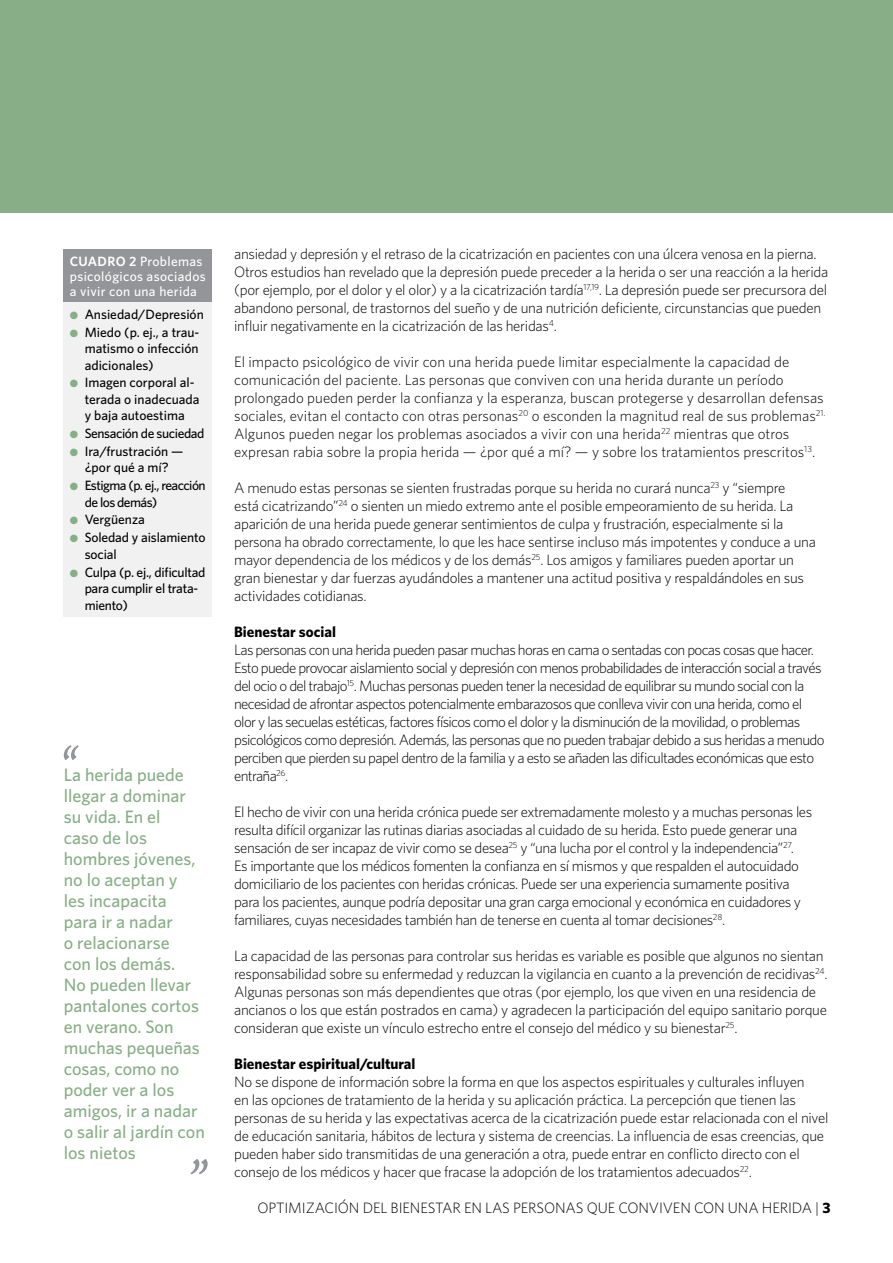
<style>
.page{position:relative;width:893px;height:1263px;background:#fff}
.page>*{position:absolute;margin:0;border:0;box-sizing:border-box;transform-origin:0 0}
.t1{font:500 18px/21px "Whitney";color:#87ae87}
.t2{font:300 15px/18px "Whitney";letter-spacing:-.02em;color:#000}
.t3{font:300 15px/18px "Whitney";letter-spacing:-.045em;color:#000}
.t4{font:300 15px/18px "Whitney";color:#000}
.t5{font:700 15px "Whitney";color:#000}
.t6{font:500 13.5px/16.5px "Whitney";letter-spacing:-.01em;color:#000}
.t7{font:500 13.5px/15px "Whitney";letter-spacing:.025em;color:#fff}
.t8{font:500 13.5px/16.5px "Whitney";letter-spacing:-.04em;color:#000}
.t9{font:500 13.5px "Whitney";letter-spacing:-.03em;color:#000}
.s1{font-weight:600}
.s2{color:#87ae87}
.s3{font-weight:700}
</style>
<div class="page">
<div style="left:0;top:0;width:893px;height:213px;background:#87ae87"></div>
<svg style="left:64px;top:745px;width:15px;height:15px"></svg>
<svg style="left:191px;top:1159px;width:17px;height:15px"></svg>
<div style="left:64px;top:249px;width:148px;height:53px;background:#939598"></div>
<div style="left:64px;top:302px;width:148px;height:315px;background:#f1f1f2"></div>
<p class="t7" style="left:70px;top:253px;width:138px"><span class="s1">CUADRO 2</span> Problemas psicológicos asociados a vivir con una herida</p>
<p class="t6" style="left:70px;top:305px;width:136px"><span class="s2">●</span> Ansiedad/Depresión</p>
<p class="t6" style="left:85px;top:323px;width:116px;text-align:justify;text-indent:-15px"><span class="s2">●</span> Miedo (p. ej., a trau&shy;matismo o infección adicionales)</p>
<p class="t6" style="left:85px;top:374px;width:116px;text-indent:-15px"><span class="s2">●</span> Imagen corporal al&shy;terada o inadecuada y baja autoestima</p>
<p class="t9" style="left:70px;top:425px;width:136px"><span class="s2">●</span> Sensación de suciedad</p>
<p class="t6" style="left:70px;top:443px;width:115px;text-align:center"><span class="s2">●</span> Ira/frustración — ¿por qué a mí?</p>
<p class="t8" style="left:85px;top:477px;width:123px;text-indent:-15px"><span class="s2">●</span> Estigma (p. ej., reacción de los demás)</p>
<p class="t6" style="left:70px;top:511px;width:76px"><span class="s2">●</span> Vergüenza</p>
<p class="t6" style="left:85px;top:529px;width:122px;text-indent:-15px"><span class="s2">●</span> Soledad y aislamiento social</p>
<p class="t6" style="left:85px;top:563px;width:122px;text-indent:-15px"><span class="s2">●</span> Culpa (p. ej., dificultad para cumplir el trata&shy;miento)</p>
<p class="t1" style="left:64px;top:763px;width:143px">La herida puede llegar a dominar su vida. En el<br>caso de los hombres jóvenes, no lo aceptan y<br>les incapacita para ir a nadar<br>o relacionarse<br>con los demás.<br>No pueden llevar pantalones cortos en verano. Son muchas pequeñas cosas, como no poder ver a los amigos, ir a nadar o salir al jardín con los nietos</p>
<p class="t2" style="left:234px;top:244px;width:595px">ansiedad y depresión y el retraso de la cicatrización en pacientes con una úlcera venosa en la pierna.<br>Otros estudios han revelado que la depresión puede preceder a la herida o ser una reacción a la herida (por ejemplo, por el dolor y el olor) y a la cicatrización tardía<sup>17,19</sup>. La depresión puede ser precursora del abandono personal, de trastornos del sueño y de una nutrición deficiente, circunstancias que pueden influir negativamente en la cicatrización de las heridas<sup>4</sup>.</p>
<p class="t4" style="left:234px;top:352px;width:593px">El impacto psicológico de vivir con una herida puede limitar especialmente la capacidad de comunicación del paciente. Las personas que conviven con una herida durante un período prolongado pueden perder la confianza y la esperanza, buscan protegerse y desarrollan defensas sociales, evitan el contacto con otras personas<sup>20</sup> o esconden la magnitud real de sus problemas<sup>21.<br></sup>Algunos pueden negar los problemas asociados a vivir con una herida<sup>22</sup> mientras que otros expresan rabia sobre la propia herida — ¿por qué a mí? — y sobre los tratamientos prescritos<sup>13</sup>.</p>
<p class="t2" style="left:234px;top:478px;width:583px">A menudo estas personas se sienten frustradas porque su herida no curará nunca<sup>23</sup> y “siempre<br>está cicatrizando”<sup>24</sup> o sienten un miedo extremo ante el posible empeoramiento de su herida. La aparición de una herida puede generar sentimientos de culpa y frustración, especialmente si la persona ha obrado correctamente, lo que les hace sentirse incluso más impotentes y conduce a una mayor dependencia de los médicos y de los demás<sup>25</sup>. Los amigos y familiares pueden aportar un gran bienestar y dar fuerzas ayudándoles a mantener una actitud positiva y respaldándoles en sus actividades cotidianas.</p>
<p class="t5" style="left:234px;top:622px;width:103px">Bienestar social</p>
<p class="t3" style="left:234px;top:640px;width:592px">Las personas con una herida pueden pasar muchas horas en cama o sentadas con pocas cosas que hacer.<br>Esto puede provocar aislamiento social y depresión con menos probabilidades de interacción social a través del ocio o del trabajo<sup>15</sup>. Muchas personas pueden tener la necesidad de equilibrar su mundo social con la necesidad de afrontar aspectos potencialmente embarazosos que conlleva vivir con una herida, como el olor y las secuelas estéticas, factores físicos como el dolor y la disminución de la movilidad, o problemas psicológicos como depresión. Además, las personas que no pueden trabajar debido a sus heridas a menudo perciben que pierden su papel dentro de la familia y a esto se añaden las dificultades económicas que esto entraña<sup>26</sup>.</p>
<p class="t2" style="left:234px;top:802px;width:580px">El hecho de vivir con una herida crónica puede ser extremadamente molesto y a muchas personas les resulta difícil organizar las rutinas diarias asociadas al cuidado de su herida. Esto puede generar una sensación de ser incapaz de vivir como se desea<sup>25</sup> y “una lucha por el control y la independencia”<sup>27</sup>.<br>Es importante que los médicos fomenten la confianza en sí mismos y que respalden el autocuidado domiciliario de los pacientes con heridas crónicas. Puede ser una experiencia sumamente positiva para los pacientes, aunque podría depositar una gran carga emocional y económica en cuidadores y familiares, cuyas necesidades también han de tenerse en cuenta al tomar decisiones<sup>28</sup>.</p>
<p class="t2" style="left:234px;top:946px;width:595px">La capacidad de las personas para controlar sus heridas es variable es posible que algunos no sientan responsabilidad sobre su enfermedad y reduzcan la vigilancia en cuanto a la prevención de recidivas<sup>24</sup>.<br>Algunas personas son más dependientes que otras (por ejemplo, los que viven en una residencia de ancianos o los que están postrados en cama) y agradecen la participación del equipo sanitario porque consideran que existe un vínculo estrecho entre el consejo del médico y su bienestar<sup>25</sup>.</p>
<p class="t5" style="left:234px;top:1054px;width:183px">Bienestar espiritual/cultural</p>
<p class="t2" style="left:234px;top:1072px;width:596px">No se dispone de información sobre la forma en que los aspectos espirituales y culturales influyen<br>en las opciones de tratamiento de la herida y su aplicación práctica. La percepción que tienen las personas de su herida y las expectativas acerca de la cicatrización puede estar relacionada con el nivel de educación sanitaria, hábitos de lectura y sistema de creencias. La influencia de esas creencias, que pueden haber sido transmitidas de una generación a otra, puede entrar en conflicto directo con el consejo de los médicos y hacer que fracase la adopción de los tratamientos adecuados<sup>22</sup>.</p>
<p class="t2" style="left:257px;top:1199px;width:575px">OPTIMIZACIÓN DEL BIENESTAR EN LAS PERSONAS QUE CONVIVEN CON UNA HERIDA | <span class="s3">3</span></p>
</div>
